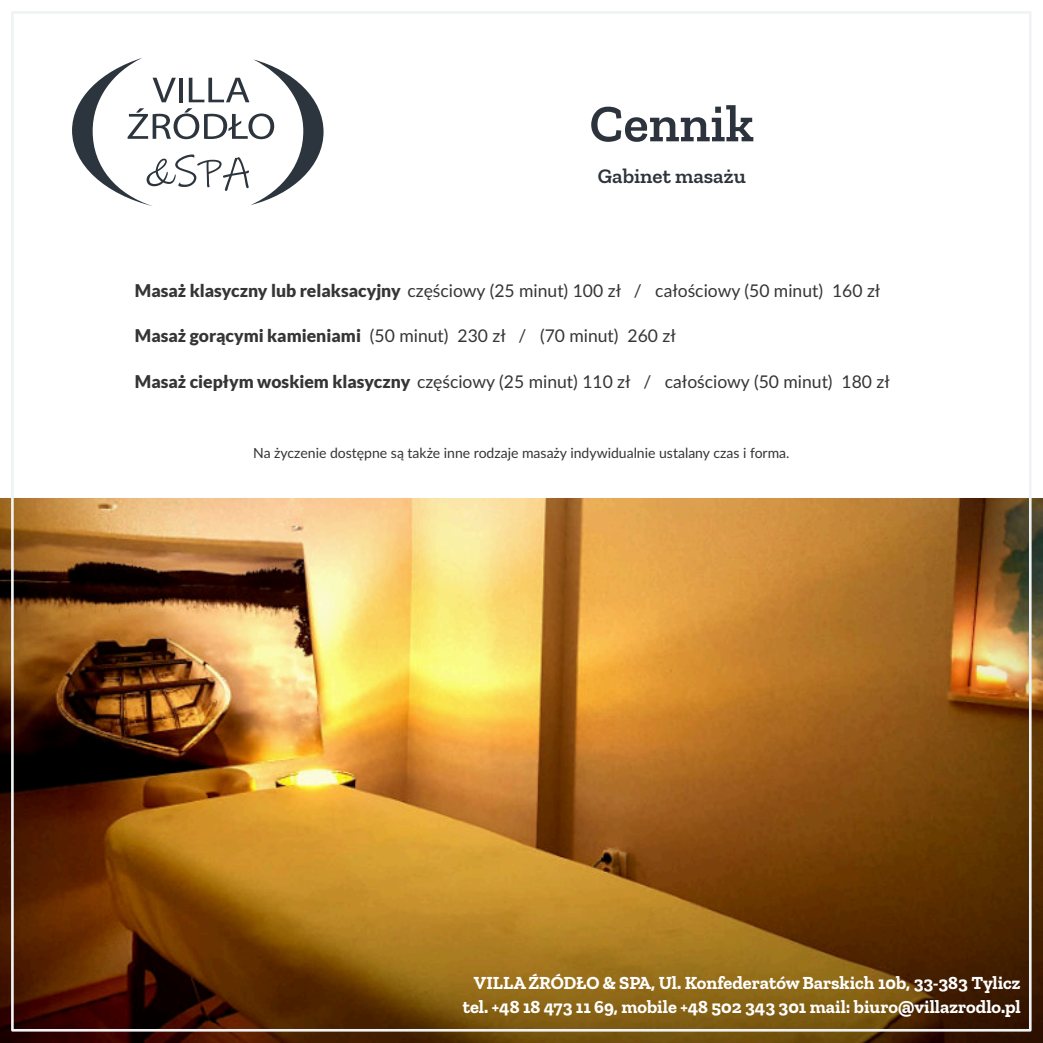
<style>
.page{position:relative;width:1043px;height:1043px;background:#fff}
.page>*{position:absolute;margin:0;border:0;box-sizing:border-box;transform-origin:0 0}
.t1{font:600 52.5px "Zilla Slab";color:#2c333c}
.t2{font:600 21px "Zilla Slab";color:#2c333c}
.t3{font:700 18.38px/24.5px "Zilla Slab";color:#fff;text-align:right}
.t4{font:17.5px "Lato";color:#353535}
.t5{font:14px "Lato";color:#353535}
.s1{font-weight:900}
</style>
<div class="page">
<img style="left:0;top:498px;width:1042px;height:544px">
<svg style="left:72px;top:58px;width:251px;height:148px"></svg>
<h1 class="t1" style="left:589px;top:100px;width:166px">Cennik</h1>
<p class="t2" style="left:597px;top:167px;width:149px">Gabinet masażu</p>
<p class="t4" style="left:135px;top:282px;width:746px"><span class="s1">Masaż klasyczny lub relaksacyjny</span> częściowy (25 minut) 100 zł / całościowy (50 minut) 160 zł</p>
<p class="t4" style="left:135px;top:328px;width:542px"><span class="s1">Masaż gorącymi kamieniami</span> (50 minut) 230 zł / (70 minut) 260 zł</p>
<p class="t4" style="left:135px;top:373px;width:756px"><span class="s1">Masaż ciepłym woskiem klasyczny</span> częściowy (25 minut) 110 zł / całościowy (50 minut) 180 zł</p>
<p class="t5" style="left:253px;top:446px;width:537px">Na życzenie dostępne są także inne rodzaje masaży indywidualnie ustalany czas i forma.</p>
<p class="t3" style="left:462px;top:970px;width:559px">VILLA ŹRÓDŁO &amp; SPA, Ul. Konfederatów Barskich 10b, 33-383 Tylicz tel. +48 18 473 11 69, mobile +48 502 343 301 mail: biuro@villazrodlo.pl</p>
</div>
